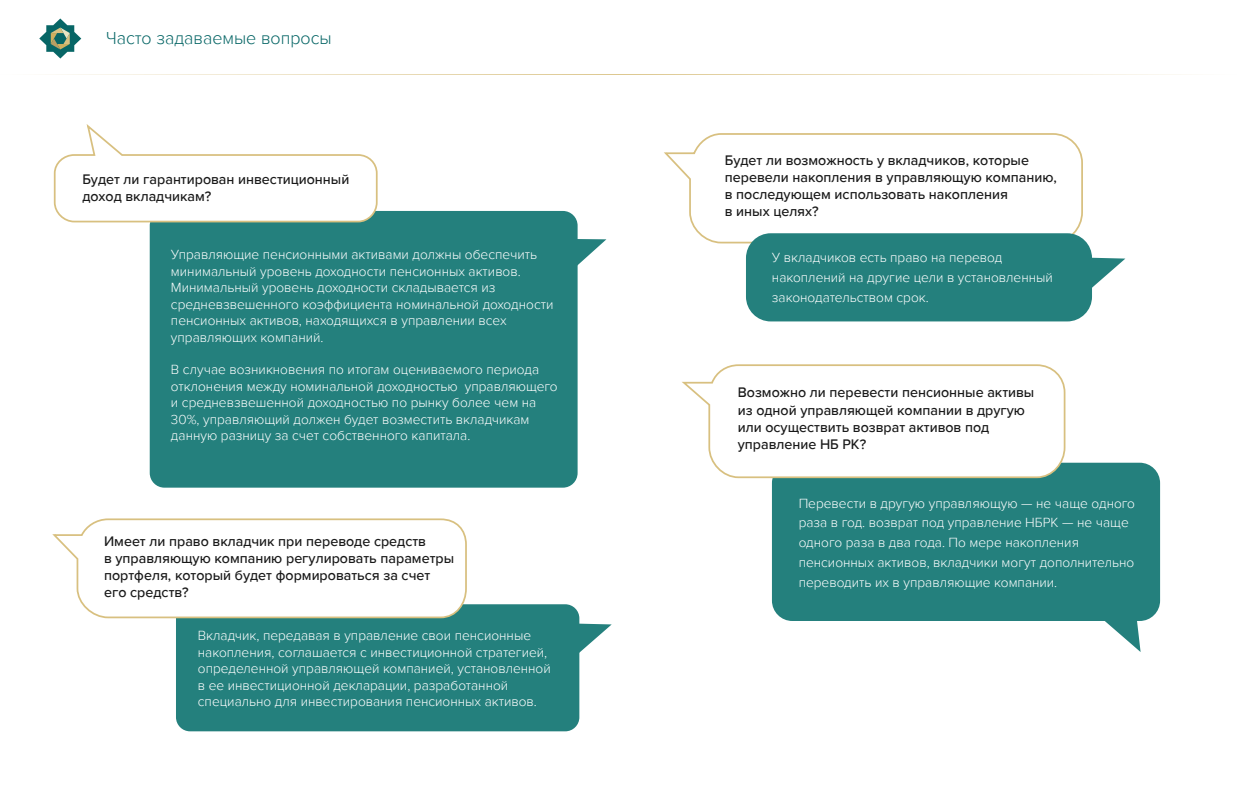
<style>
.page{position:relative;width:1237px;height:797px;background:#fff}
.page>*{position:absolute;margin:0;border:0;box-sizing:border-box;transform-origin:0 0}
.t1{font:300 17.85px "Proxima Nova";color:#076666}
.t2{font:500 14.17px/17.2px "Proxima Nova";color:#191919}
.t3{font:300 13.65px/16.4px "Proxima Nova";color:#fff}
</style>
<div class="page">
<div style="left:176px;top:604px;width:403px;height:127px;background:#24807d;border-radius:14px"></div>
<svg style="left:579px;top:623px;width:33px;height:38px"></svg>
<div style="left:150px;top:211px;width:428px;height:276px;background:#24807d;border-radius:15px"></div>
<svg style="left:52px;top:518px;width:416px;height:101px"></svg>
<svg style="left:53px;top:124px;width:325px;height:99px"></svg>
<div style="left:772px;top:462px;width:388px;height:158px;background:#24807d;border-radius:20px"></div>
<svg style="left:1097px;top:620px;width:43px;height:31px"></svg>
<svg style="left:577px;top:239px;width:29px;height:38px"></svg>
<svg style="left:664px;top:133px;width:419px;height:111px"></svg>
<svg style="left:682px;top:364px;width:384px;height:115px"></svg>
<div style="left:746px;top:233px;width:346px;height:88px;background:#24807d;border-radius:25px"></div>
<svg style="left:1092px;top:257px;width:33px;height:31px"></svg>
<svg style="left:39px;top:18px;width:42px;height:40px"></svg>
<svg style="left:56px;top:74px;width:1125px;height:1px"></svg>
<h1 class="t1" style="left:106px;top:25px;width:227px">Часто задаваемые вопросы</h1>
<p class="t2" style="left:82px;top:170px;width:268px">Будет ли гарантирован инвестиционный доход вкладчикам?</p>
<p class="t3" style="left:171px;top:246px;width:384px">Управляющие пенсионными активами должны обеспечить минимальный уровень доходности пенсионных активов.<br>Минимальный уровень доходности складывается из средневзвешенного коэффициента номинальной доходности пенсионных активов, находящихся в управлении всех управляющих компаний.</p>
<p class="t3" style="left:171px;top:361px;width:388px">В случае возникновения по итогам оцениваемого периода отклонения между номинальной доходностью управляющего и средневзвешенной доходностью по рынку более чем на 30%, управляющий должен будет возместить вкладчикам данную разницу за счет собственного капитала.</p>
<p class="t2" style="left:104px;top:531px;width:352px">Имеет ли право вкладчик при переводе средств<br>в управляющую компанию регулировать параметры портфеля, который будет формироваться за счет его средств?</p>
<p class="t3" style="left:198px;top:626px;width:354px">Вкладчик, передавая в управление свои пенсионные накопления, соглашается с инвестиционной стратегией, определенной управляющей компанией, установленной в ее инвестиционной декларации, разработанной специально для инвестирования пенсионных активов.</p>
<p class="t2" style="left:725px;top:151px;width:333px">Будет ли возможность у вкладчиков, которые перевели накопления в управляющую компанию, в последующем использовать накопления<br>в иных целях?</p>
<p class="t3" style="left:772px;top:247px;width:282px;line-height:19.8px">У вкладчиков есть право на перевод накоплений на другие цели в установленный законодательством срок.</p>
<p class="t2" style="left:738px;top:383px;width:298px">Возможно ли перевести пенсионные активы из одной управляющей компании в другую или осуществить возврат активов под управление НБ РК?</p>
<p class="t3" style="left:799px;top:492px;width:338px;line-height:19.8px">Перевести в другую управляющую — не чаще одного раза в год. возврат под управление НБРК — не чаще одного раза в два года. По мере накопления пенсионных активов, вкладчики могут дополнительно переводить их в управляющие компании.</p>
</div>
